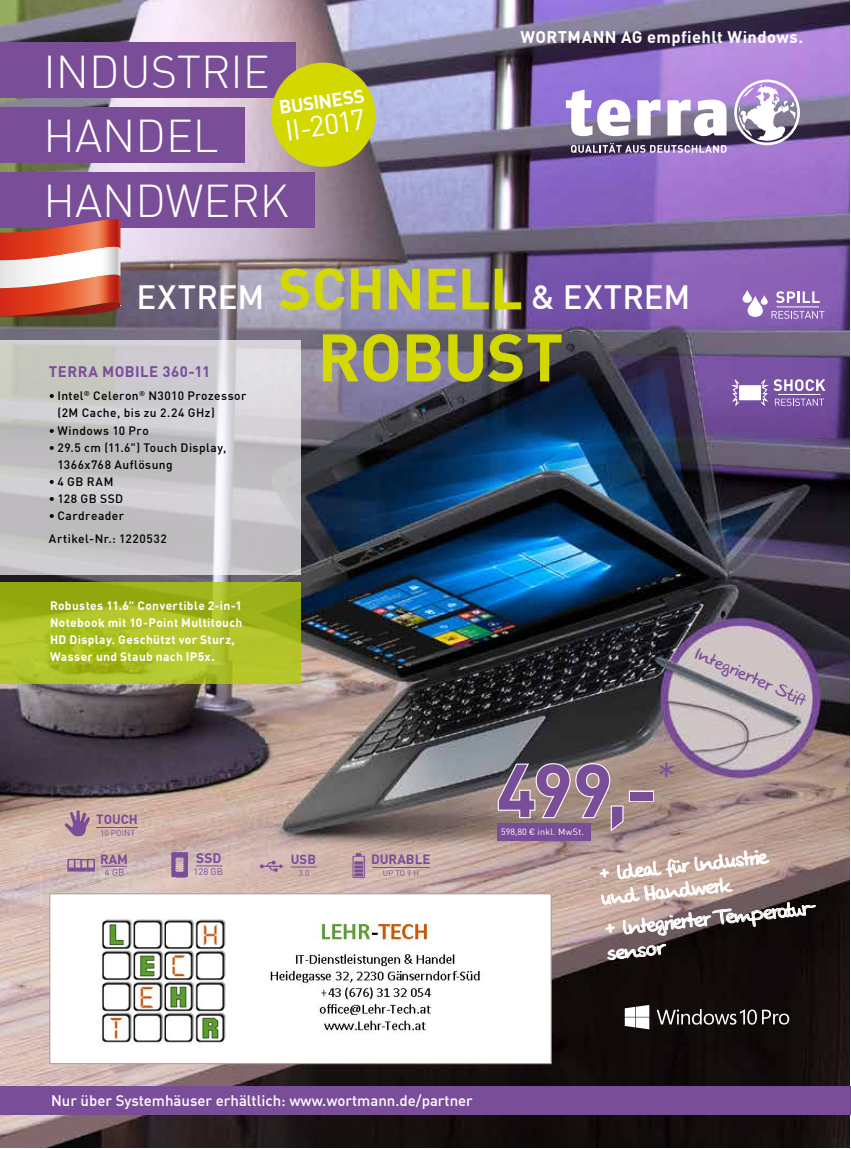
<style>
.page{position:relative;width:851px;height:1149px;background:#fff}
.page>*{position:absolute;margin:0;border:0;box-sizing:border-box;transform-origin:0 0}
.t1{font:700 73.5px "DIN Offc Pro";color:#7a4d99}
.t2{font:700 66px "DIN Offc Pro";letter-spacing:-.015em;color:#d3d800}
.t3{font:300 45px/64.8px "DIN Offc Pro";color:#fff}
.t4{font:500 33px "DIN Offc Pro";color:#fff}
.t5{font:28.5px "DIN Offc Pro";color:#fff}
.t6{font:21px/24px "Stone Handwriting Pro";color:#fff}
.t7{font:700 18.75px "DIN Offc Pro";color:#fff}
.t8{font:18px "Stone Handwriting Pro";color:#7a4d99}
.t9{font:700 16.5px "DIN Offc Pro";letter-spacing:.025em;color:#fff}
.t10{font:500 15px "DIN Offc Pro";color:#fff}
.t11{font:700 15px "DIN Offc Pro";letter-spacing:.03em;color:#7a4d99}
.t12{font:700 13.65px "DIN Offc Pro";color:#7a4d99}
.t13{font:700 13.2px "DIN Offc Pro";color:#7a4d99}
.t14{font:700 13.05px "DIN Offc Pro";color:#7a4d99}
.t15{font:500 12px/17px "DIN Offc Pro";letter-spacing:.04em;color:#000}
.t16{font:700 12px/17px "DIN Offc Pro";letter-spacing:.025em;color:#fff}
.t17{font:9.3px "DIN Offc Pro";color:#7a4d99}
.t18{font:9px "DIN Offc Pro";letter-spacing:.025em;color:#fff}
.t19{font:8.4px "DIN Offc Pro";color:#7a4d99}
.t20{font:8.1px "DIN Offc Pro";color:#7a4d99}
.s1{font-weight:700;font-size:57px;color:#d3d800}
</style>
<div class="page">
<img style="left:0;top:0;width:849px;height:1147px">
<svg style="left:571px;top:143px;width:155px;height:10px;background:#817592"></svg>
<svg style="left:566px;top:90px;width:64px;height:46px"></svg>
<svg style="left:637px;top:99px;width:23px;height:36px"></svg>
<svg style="left:667px;top:99px;width:59px;height:37px"></svg>
<svg style="left:734px;top:79px;width:65px;height:66px"></svg>
<div style="left:0;top:43px;width:295px;height:55px;background:#7a4d99"></div>
<div style="left:0;top:107px;width:244px;height:56px;background:#7a4d99"></div>
<div style="left:0;top:172px;width:314px;height:56px;background:#7a4d99"></div>
<div style="left:0;top:1086px;width:850px;height:28px;background:#7a4d99"></div>
<svg style="left:268px;top:59px;width:111px;height:111px;background:#bdba2e"></svg>
<div style="left:50px;top:893px;width:501px;height:170px;background:#fff;border:1px solid #9d9d9c"></div>
<svg style="left:624px;top:1004px;width:25px;height:24px"></svg>
<svg style="left:656px;top:1008px;width:133px;height:16px;background:#4d4947"></svg>
<div style="left:497px;top:823px;width:93px;height:17px;background:#7a4d99"></div>
<svg style="left:496px;top:761px;width:129px;height:72px"></svg>
<div style="left:628px;top:790px;width:25px;height:11px;border:2px solid #fff"></div>
<svg style="left:599px;top:850px;width:216px;height:85px;background:#a28f89"></svg>
<svg style="left:607px;top:943px;width:59px;height:16px"></svg>
<svg style="left:352px;top:853px;width:13px;height:24px"></svg>
<hr style="left:372px;top:867px;width:57px;height:1px;background:#7a4d99">
<svg style="left:64px;top:810px;width:26px;height:26px"></svg>
<hr style="left:97px;top:826px;width:41px;height:1px;background:#7a4d99">
<svg style="left:260px;top:860px;width:23px;height:11px"></svg>
<svg style="left:291px;top:866px;width:25px;height:1px"></svg>
<svg style="left:67px;top:858px;width:28px;height:13px"></svg>
<svg style="left:101px;top:865px;width:26px;height:10px"></svg>
<svg style="left:196px;top:865px;width:26px;height:1px"></svg>
<svg style="left:171px;top:851px;width:17px;height:26px"></svg>
<svg style="left:0;top:582px;width:300px;height:101px;background:#a7bb21"></svg>
<svg style="left:0;top:340px;width:300px;height:234px;background:#cac8ca"></svg>
<svg style="left:742px;top:290px;width:82px;height:28px"></svg>
<svg style="left:730px;top:378px;width:95px;height:28px"></svg>
<img style="left:120px;top:222px;width:1px;height:80px">
<img style="left:0;top:219px;width:120px;height:28px">
<img style="left:0;top:288px;width:120px;height:14px">
<img style="left:0;top:247px;width:120px;height:41px">
<svg style="left:0;top:302px;width:121px;height:15px;background:#ab3921"></svg>
<img style="left:102px;top:919px;width:378px;height:126px">
<h3 class="t3" style="left:44px;top:35px;width:247px">INDUSTRIE<br>HANDEL<br>HANDWERK</h3>
<h3 class="t7" style="left:277px;top:92px;width:87px;rotate:-8deg">BUSINESS</h3>
<h3 class="t5" style="left:282px;top:108px;width:82px;rotate:-8deg">II-2017</h3>
<h3 class="t9" style="left:520px;top:23px;width:284px">WORTMANN AG empfiehlt Windows.</h3>
<h3 class="t4" style="left:137px;top:270px;width:555px">EXTREM <span class="s1">SCHNELL</span> &amp; EXTREM</h3>
<h2 class="t2" style="left:317px;top:302px;width:247px">ROBUST</h2>
<p class="t11" style="left:49px;top:359px;width:163px">TERRA MOBILE 360-11</p>
<p class="t15" style="left:57px;top:386px;width:190px;text-indent:-9px">• Intel<sup>®</sup> Celeron<sup>®</sup> N3010 Prozessor (2M Cache, bis zu 2.24 GHz)</p>
<p class="t15" style="left:49px;top:420px;width:101px">• Windows 10 Pro</p>
<p class="t15" style="left:57px;top:437px;width:170px;text-indent:-9px">• 29.5 cm (11.6") Touch Display,<br>1366x768 Auflösung</p>
<p class="t15" style="left:49px;top:471px;width:66px">• 4 GB RAM</p>
<p class="t15" style="left:49px;top:488px;width:76px">• 128 GB SSD</p>
<p class="t15" style="left:49px;top:502px;width:119px;line-height:23px">• Cardreader<br>Artikel-Nr.: 1220532</p>
<p class="t16" style="left:50px;top:595px;width:194px">Robustes 11.6" Convertible 2-in-1<br>Notebook mit 10-Point Multitouch<br>HD Display. Geschützt vor Sturz,<br>Wasser und Staub nach IP5x.</p>
<p class="t14" style="left:96px;top:808px;width:43px">TOUCH</p>
<p class="t19" style="left:100px;top:826px;width:36px">10 POINT</p>
<p class="t13" style="left:100px;top:847px;width:29px">RAM</p>
<p class="t12" style="left:196px;top:846px;width:27px">SSD</p>
<p class="t17" style="left:194px;top:864px;width:31px">128 GB</p>
<p class="t14" style="left:291px;top:847px;width:26px">USB</p>
<p class="t19" style="left:298px;top:865px;width:13px">3.0</p>
<p class="t13" style="left:371px;top:847px;width:61px">DURABLE</p>
<p class="t20" style="left:383px;top:866px;width:38px">UP TO 9 H</p>
<h3 class="t8" style="left:700px;top:643px;width:117px;rotate:24deg">Integrierter Stift</h3>
<h1 class="t1" style="left:496px;top:729px;width:181px">499,-<sup>*</sup></h1>
<p class="t18" style="left:501px;top:824px;width:84px">598,80 € inkl. MwSt.</p>
<h3 class="t6" style="left:597px;top:863px;width:170px;rotate:-6deg">+ ldeal für lndust rie und Handwerk</h3>
<h3 class="t6" style="left:603px;top:918px;width:216px;rotate:-6deg">+ lntegrierter Temperatur&shy;sensor</h3>
<p class="t10" style="left:51px;top:1088px;width:423px">Nur über Systemhäuser erhältlich: www.wortmann.de/partner</p>
</div>
